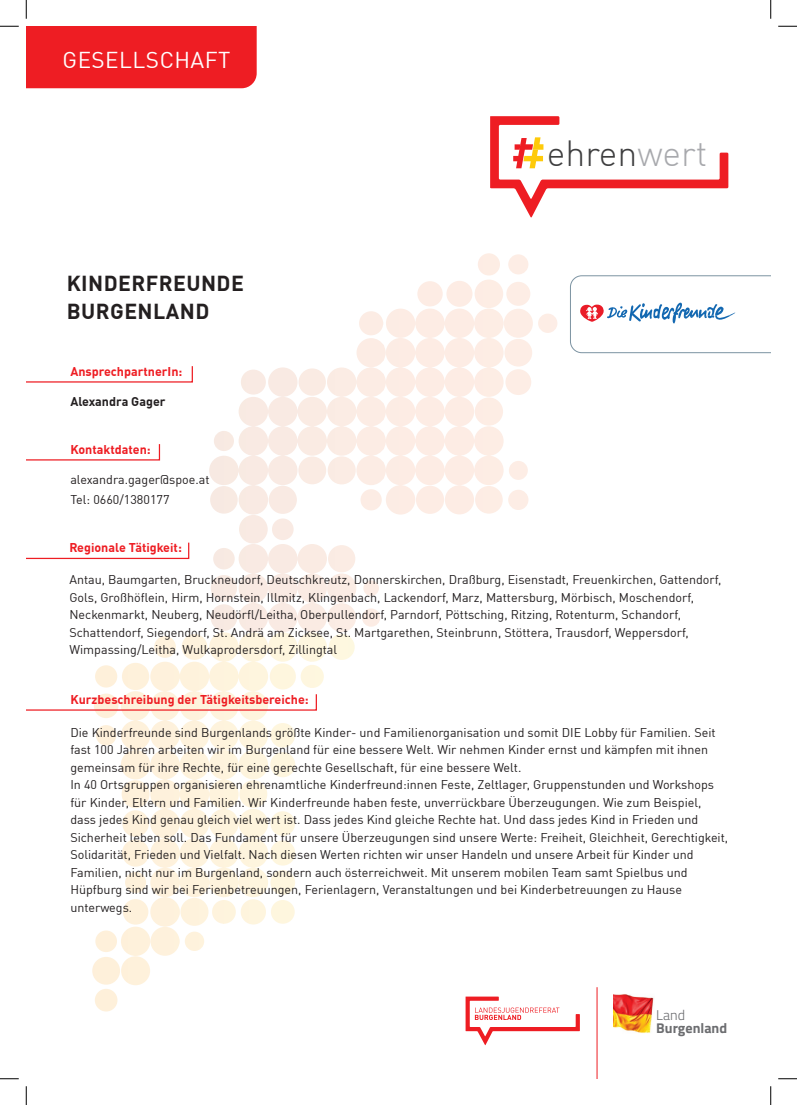
<style>
.page{position:relative;width:797px;height:1105px;background:#fff}
.page>*{position:absolute;margin:0;border:0;box-sizing:border-box;transform-origin:0 0}
.t1{font:300 35.62px "DIN Offc";color:#3e3e3f}
.t2{font:22.5px "DIN Offc";letter-spacing:.02em;color:#fff}
.t3{font:700 21.25px/28.8px "DIN Offc";letter-spacing:.02em;color:#231f20}
.t4{font:700 14.12px "Titillium";color:#6c6d70}
.t5{font:300 14.12px "Titillium";color:#6c6d70}
.t6{font:12.5px/17.5px "DIN Offc";color:#231f20}
.t7{font:700 12.5px "DIN Offc";color:#ee1d23}
.t8{font:700 12.5px "DIN Offc";color:#231f20}
.s1{color:#a8a9ad}
</style>
<div class="page">
<hr style="left:597px;top:987px;width:1px;height:92px;background:#ee1d23">
<svg style="left:465px;top:996px;width:115px;height:49px"></svg>
<img style="left:613px;top:994px;width:41px;height:39px">
<img style="left:95px;top:636px;width:84px;height:291px">
<img style="left:179px;top:632px;width:45px;height:319px">
<img style="left:223px;top:633px;width:87px;height:264px">
<img style="left:310px;top:632px;width:45px;height:56px">
<img style="left:209px;top:338px;width:174px;height:177px">
<img style="left:383px;top:253px;width:174px;height:232px">
<img style="left:359px;top:311px;width:24px;height:24px;border-radius:12px">
<img style="left:222px;top:632px;width:92px;height:1px">
<svg style="left:490px;top:116px;width:238px;height:102px"></svg>
<svg style="left:26px;top:366px;width:167px;height:17px"></svg>
<svg style="left:26px;top:444px;width:135px;height:17px"></svg>
<svg style="left:26px;top:693px;width:291px;height:18px"></svg>
<svg style="left:26px;top:542px;width:164px;height:18px"></svg>
<svg style="left:570px;top:276px;width:200px;height:77px"></svg>
<div style="left:26px;top:26px;width:231px;height:62px;background:#ee1d23"></div>
<svg style="left:0;top:25px;width:19px;height:2px"></svg>
<svg style="left:778px;top:25px;width:19px;height:2px"></svg>
<svg style="left:0;top:1078px;width:19px;height:1px"></svg>
<svg style="left:778px;top:1078px;width:19px;height:1px"></svg>
<svg style="left:25px;top:0;width:2px;height:19px"></svg>
<svg style="left:25px;top:1086px;width:2px;height:19px"></svg>
<svg style="left:770px;top:0;width:1px;height:19px"></svg>
<svg style="left:770px;top:1086px;width:1px;height:19px"></svg>
<h2 class="t2" style="left:63px;top:46px;width:169px">GESELLSCHAFT</h2>
<h3 class="t3" style="left:67px;top:268px;width:179px">KINDERFREUNDE<br>BURGENLAND</h3>
<p class="t7" style="left:70px;top:363px;width:114px">AnsprechpartnerIn:</p>
<p class="t8" style="left:70px;top:393px;width:97px">Alexandra Gager</p>
<p class="t7" style="left:70px;top:442px;width:82px">Kontaktdaten:</p>
<p class="t6" style="left:70px;top:470px;width:141px;line-height:20px">alexandra.gager@spoe.at<br>Tel: 0660/1380177</p>
<h1 class="t1" style="left:547px;top:131px;width:162px">ehren<span class="s1">wert</span></h1>
<p class="t7" style="left:69px;top:539px;width:114px">Regionale Tätigkeit:</p>
<p class="t6" style="left:69px;top:570px;width:653px">Antau, Baumgarten, Bruckneudorf, Deutschkreutz, Donnerskirchen, Draßburg, Eisenstadt, Freuenkirchen, Gattendorf, Gols, Großhöflein, Hirm, Hornstein, Illmitz, Klingenbach, Lackendorf, Marz, Mattersburg, Mörbisch, Moschendorf, Neckenmarkt, Neuberg, Neudörfl/Leitha, Oberpullendorf, Parndorf, Pöttsching, Ritzing, Rotenturm, Schandorf, Schattendorf, Siegendorf, St. Andrä am Zicksee, St. Martgarethen, Steinbrunn, Stöttera, Trausdorf, Weppersdorf, Wimpassing/Leitha, Wulkaprodersdorf, Zillingtal</p>
<p class="t7" style="left:70px;top:691px;width:240px">Kurzbeschreibung der Tätigkeitsbereiche:</p>
<p class="t6" style="left:70px;top:723px;width:659px">Die Kinderfreunde sind Burgenlands größte Kinder- und Familienorganisation und somit DIE Lobby für Familien. Seit fast 100 Jahren arbeiten wir im Burgenland für eine bessere Welt. Wir nehmen Kinder ernst und kämpfen mit ihnen gemeinsam für ihre Rechte, für eine gerechte Gesellschaft, für eine bessere Welt.<br>In 40 Ortsgruppen organisieren ehrenamtliche Kinderfreund:innen Feste, Zeltlager, Gruppenstunden und Workshops für Kinder, Eltern und Familien. Wir Kinderfreunde haben feste, unverrückbare Überzeugungen. Wie zum Beispiel, dass jedes Kind genau gleich viel wert ist. Dass jedes Kind gleiche Rechte hat. Und dass jedes Kind in Frieden und Sicherheit leben soll. Das Fundament für unsere Überzeugungen sind unsere Werte: Freiheit, Gleichheit, Gerechtigkeit, Solidarität, Frieden und Vielfalt. Nach diesen Werten richten wir unser Handeln und unsere Arbeit für Kinder und Familien, nicht nur im Burgenland, sondern auch österreichweit. Mit unserem mobilen Team samt Spielbus und Hüpfburg sind wir bei Ferienbetreuungen, Ferienlagern, Veranstaltungen und bei Kinderbetreuungen zu Hause unterwegs.</p>
<p class="t5" style="left:656px;top:1005px;width:30px">Land</p>
<p class="t4" style="left:656px;top:1017px;width:72px">Burgenland</p>
</div>
